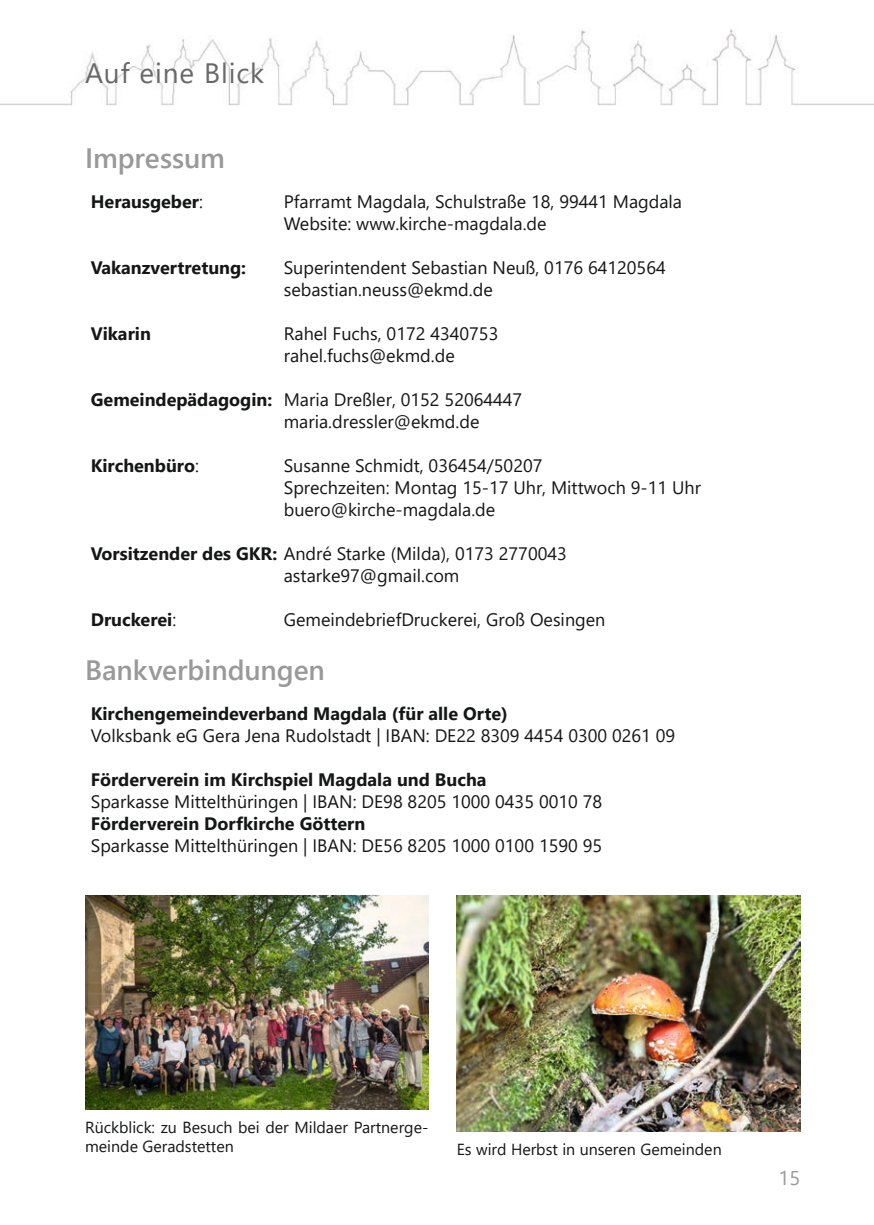
<style>
.page{position:relative;width:874px;height:1225px;background:#fff}
.page>*{position:absolute;margin:0;border:0;box-sizing:border-box;transform-origin:0 0}
.t1{font:600 28px "Segoe UI";letter-spacing:-.005em;color:#999}
.t2{font:28px "Segoe UI";letter-spacing:.03em;color:#686868}
.t3{font:20px "Segoe UI";color:#999}
.t4{font:18px/22px "Segoe UI";color:#151616}
.t5{font:700 18px "Segoe UI";color:#151616}
.t6{font:16px/19.2px "Segoe UI";color:#151616}
.s1{font-weight:400}
.s2{font-weight:700}
</style>
<div class="page">
<img style="left:0;top:29px;width:873px;height:77px">
<img style="left:85px;top:895px;width:343px;height:214px">
<img style="left:456px;top:895px;width:343px;height:236px">
<h1 class="t2" style="left:85px;top:47px;width:180px">Auf eine Blick</h1>
<h1 class="t1" style="left:85px;top:132px;width:141px">Impressum</h1>
<p class="t5" style="left:91px;top:184px;width:114px">Herausgeber<span class="s1">:</span></p>
<p class="t4" style="left:283px;top:189px;width:399px">Pfarramt Magdala, Schulstraße 18, 99441 Magdala<br>Website: www.kirche-magdala.de</p>
<p class="t5" style="left:91px;top:250px;width:157px">Vakanzvertretung:</p>
<p class="t4" style="left:283px;top:255px;width:383px">Superintendent Sebastian Neuß, 0176 64120564 sebastian.neuss@ekmd.de</p>
<p class="t5" style="left:91px;top:316px;width:62px">Vikarin</p>
<p class="t4" style="left:283px;top:321px;width:216px">Rahel Fuchs, 0172 4340753 rahel.fuchs@ekmd.de</p>
<p class="t4" style="left:283px;top:387px;width:240px;text-indent:-193px"><span class="s2">Gemeindepädagogin:</span> Maria Dreßler, 0152 52064447 maria.dressler@ekmd.de</p>
<p class="t5" style="left:91px;top:448px;width:110px">Kirchenbüro<span class="s1">:</span></p>
<p class="t4" style="left:283px;top:453px;width:418px">Susanne Schmidt, 036454/50207<br>Sprechzeiten: Montag 15-17 Uhr, Mittwoch 9-11 Uhr buero@kirche-magdala.de</p>
<p class="t4" style="left:283px;top:541px;width:284px;text-indent:-193px"><span class="s2">Vorsitzender des GKR:</span> André Starke (Milda), 0173 2770043 astarke97@gmail.com</p>
<p class="t5" style="left:91px;top:602px;width:87px">Druckerei<span class="s1">:</span></p>
<p class="t4" style="left:283px;top:607px;width:323px">GemeindebriefDruckerei, Groß Oesingen</p>
<h1 class="t1" style="left:85px;top:644px;width:241px">Bankverbindungen</h1>
<p class="t5" style="left:91px;top:696px;width:418px">Kirchengemeindeverband Magdala (für alle Orte)</p>
<p class="t4" style="left:91px;top:723px;width:585px">Volksbank eG Gera Jena Rudolstadt | IBAN: DE22 8309 4454 0300 0261 09</p>
<p class="t5" style="left:91px;top:762px;width:397px">Förderverein im Kirchspiel Magdala und Bucha</p>
<p class="t4" style="left:91px;top:789px;width:512px">Sparkasse Mittelthüringen | IBAN: DE98 8205 1000 0435 0010 78</p>
<p class="t5" style="left:91px;top:806px;width:276px">Förderverein Dorfkirche Göttern</p>
<p class="t4" style="left:91px;top:833px;width:512px">Sparkasse Mittelthüringen | IBAN: DE56 8205 1000 0100 1590 95</p>
<p class="t6" style="left:85px;top:1116px;width:344px">Rückblick: zu Besuch bei der Mildaer Partnerge&shy;meinde Geradstetten</p>
<p class="t6" style="left:456px;top:1138px;width:266px">Es wird Herbst in unseren Gemeinden</p>
<p class="t3" style="left:778px;top:1159px;width:23px">15</p>
</div>
